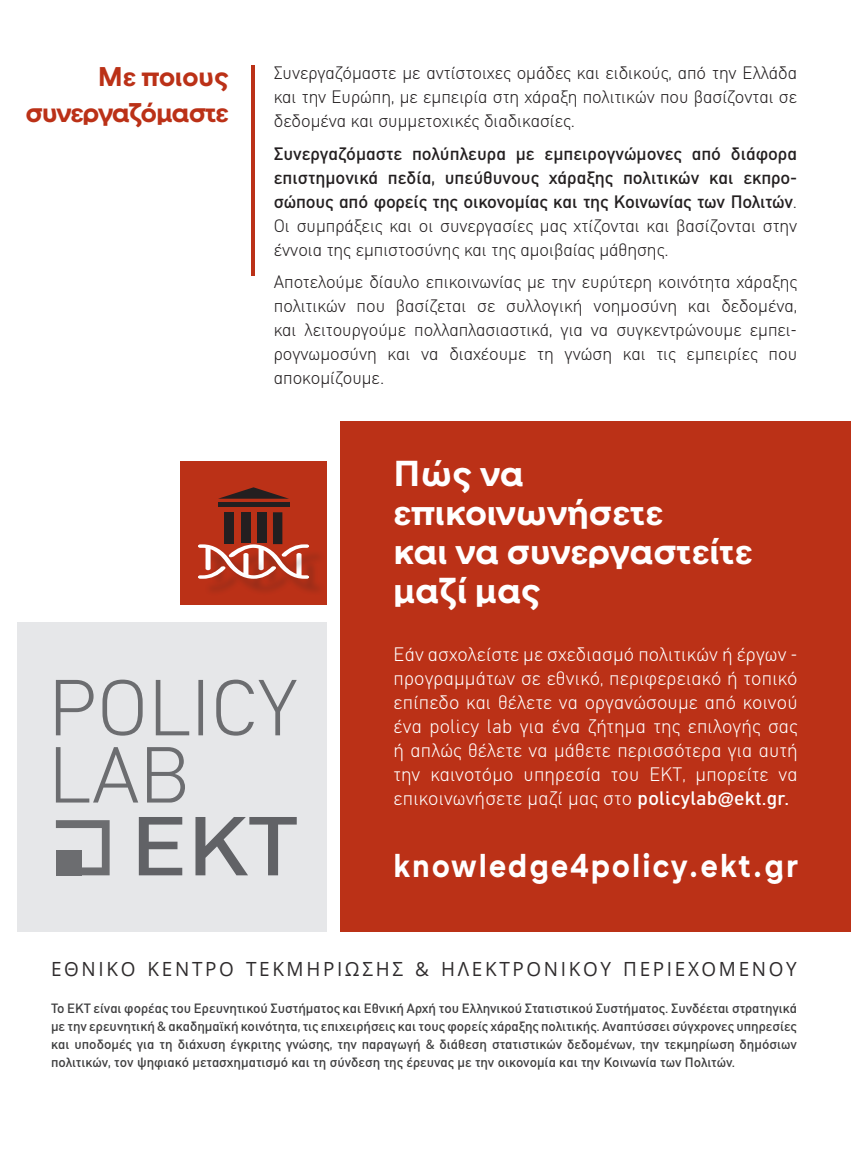
<style>
.page{position:relative;width:851px;height:1149px;background:#fff}
.page>*{position:absolute;margin:0;border:0;box-sizing:border-box;transform-origin:0 0}
.t1{font:700 36px/39px "Gramatika";letter-spacing:.01em;color:#fff}
.t2{font:700 33px "Gramatika";letter-spacing:.075em;color:#fff;scale:.9 1}
.t3{font:700 27px/36px "Gramatika";letter-spacing:-.025em;color:#bb3117;text-align:right}
.t4{font:300 19.5px/24px "CFDIN Std";letter-spacing:.01em;color:#fff;text-align:justify}
.t5{font:19.5px "Open Sans";letter-spacing:.14em;color:#2e2b2c}
.t6{font:300 18px/24px "CFDIN Std";color:#231f20;text-align:justify}
.t7{font:500 18px/24px "CFDIN Std";letter-spacing:-.01em;color:#231f20;text-align:justify}
.t8{font:500 13.5px/18px "CFDIN Std";color:#3e3e3f;text-align:justify}
.s1{font-size:27px}
.s2{font-weight:300}
.s3{font-weight:500}
.s4{font-size:18.9px}
</style>
<div class="page">
<div style="left:17px;top:622px;width:310px;height:310px;background:#e6e7e9"></div>
<svg style="left:147px;top:747px;width:38px;height:55px"></svg>
<svg style="left:56px;top:747px;width:82px;height:55px"></svg>
<svg style="left:56px;top:679px;width:241px;height:56px"></svg>
<svg style="left:56px;top:820px;width:54px;height:55px"></svg>
<div style="left:56px;top:850px;width:25px;height:25px;background:#6c6d70"></div>
<svg style="left:139px;top:817px;width:158px;height:58px"></svg>
<div style="left:180px;top:461px;width:147px;height:143px;background:#bb3117"></div>
<svg style="left:220px;top:487px;width:67px;height:11px"></svg>
<div style="left:218px;top:502px;width:71px;height:5px;background:#231f20"></div>
<div style="left:225px;top:512px;width:9px;height:32px;background:#231f20"></div>
<div style="left:273px;top:512px;width:9px;height:32px;background:#231f20"></div>
<div style="left:241px;top:512px;width:9px;height:31px;background:#231f20"></div>
<div style="left:257px;top:512px;width:9px;height:31px;background:#231f20"></div>
<div style="left:234px;top:549px;width:92px;height:47px;background:#231f20;opacity:.25"></div>
<div style="left:287px;top:549px;width:39px;height:24px;background:#231f20;opacity:.25"></div>
<div style="left:203px;top:549px;width:90px;height:46px;background:#af2f17"></div>
<div style="left:203px;top:571px;width:39px;height:24px;background:#b32f17"></div>
<svg style="left:198px;top:544px;width:111px;height:34px"></svg>
<div style="left:340px;top:421px;width:510px;height:511px;background:#bb3117"></div>
<hr style="left:251px;top:65px;width:4px;height:210px;background:#bb3117">
<p class="t3" style="left:26px;top:59px;width:205px">Με ποιους συνεργαζόμαστε</p>
<p class="t6" style="left:274px;top:61px;width:525px">Συνεργαζόμαστε με αντίστοιχες ομάδες και ειδικούς<span class="s1">,</span> από την Ελλάδα και την Ευρώπη<span class="s1">,</span> με εμπειρία στη χάραξη πολιτικών που βασίζονται σε δεδομένα και συμμετοχικές διαδικασίες.</p>
<p class="t7" style="left:274px;top:141px;width:525px">Συνεργαζόμαστε πολύπλευρα με εμπειρογνώμονες από διάφορα επιστημονικά πεδία<span class="s1">,</span> υπεύθυνους χάραξης πολιτικών και εκπρο&shy;σώπους από φορείς της οικονομίας και της Κοινωνίας των Πολιτών<span class="s2">.<br>Οι συμπράξεις και οι συνεργασίες μας χτίζονται και βασίζονται στην έννοια της εμπιστοσύνης και της αμοιβαίας μάθησης.</span></p>
<p class="t6" style="left:274px;top:270px;width:525px">Αποτελούμε δίαυλο επικοινωνίας με την ευρύτερη κοινότητα χάραξης πολιτικών που βασίζεται σε συλλογική νοημοσύνη και δεδομένα<span class="s1">, </span>και λειτουργούμε πολλαπλασιαστικά<span class="s1">,</span> για να συγκεντρώνουμε εμπει&shy;ρογνωμοσύνη και να διαχέουμε τη γνώση και τις εμπειρίες που αποκομίζουμε.</p>
<p class="t1" style="left:393px;top:454px;width:360px">Πώς να επικοινωνήσετε<br>και να συνεργαστείτε μαζί μας</p>
<p class="t4" style="left:393px;top:642px;width:405px">Εάν ασχολείστε με σχεδιασμό πολιτικών ή έργων - προγραμμάτων σε εθνικό<span class="s1">,</span> περιφερειακό ή τοπικό επίπεδο και θέλετε να οργανώσουμε από κοινού ένα policy lab για ένα ζήτημα της επιλογής σας ή απλώς θέλετε να μάθετε περισσότερα για αυτή την καινοτόμο υπηρεσία του ΕΚΤ<span class="s1">,</span> μπορείτε να επικοινωνήσετε μαζί μας στο <span class="s3">policylab@ekt.gr.</span></p>
<p class="t2" style="left:393px;top:840px;width:450px">knowledge4policy.ekt.gr</p>
<p class="t5" style="left:51px;top:955px;width:747px">ΕΘΝΙΚΟ ΚΕΝΤΡΟ ΤΕΚΜΗΡΙΩΣΗΣ &amp; ΗΛΕΚΤΡΟΝΙΚΟΥ ΠΕΡΙΕΧΟΜΕΝΟΥ</p>
<p class="t8" style="left:51px;top:998px;width:747px">Το ΕΚΤ είναι φορέας του Ερευνητικού Συστήματος και Εθνική Αρχή του Ελληνικού Στατιστικού Συστήματος. Συνδέεται στρατηγικά με την ερευνητική &amp; ακαδημαϊκή κοινότητα<span class="s4">,</span> τις επιχειρήσεις και τους φορείς χάραξης πολιτικής. Αναπτύσσει σύγχρονες υπηρεσίες και υποδομές για τη διάχυση έγκριτης γνώσης<span class="s4">,</span> την παραγωγή &amp; διάθεση στατιστικών δεδομένων<span class="s4">,</span> την τεκμηρίωση δημόσιων πολιτικών<span class="s4">,</span> τον ψηφιακό μετασχηματισμό και τη σύνδεση της έρευνας με την οικονομία και την Κοινωνία των Πολιτών.</p>
</div>
